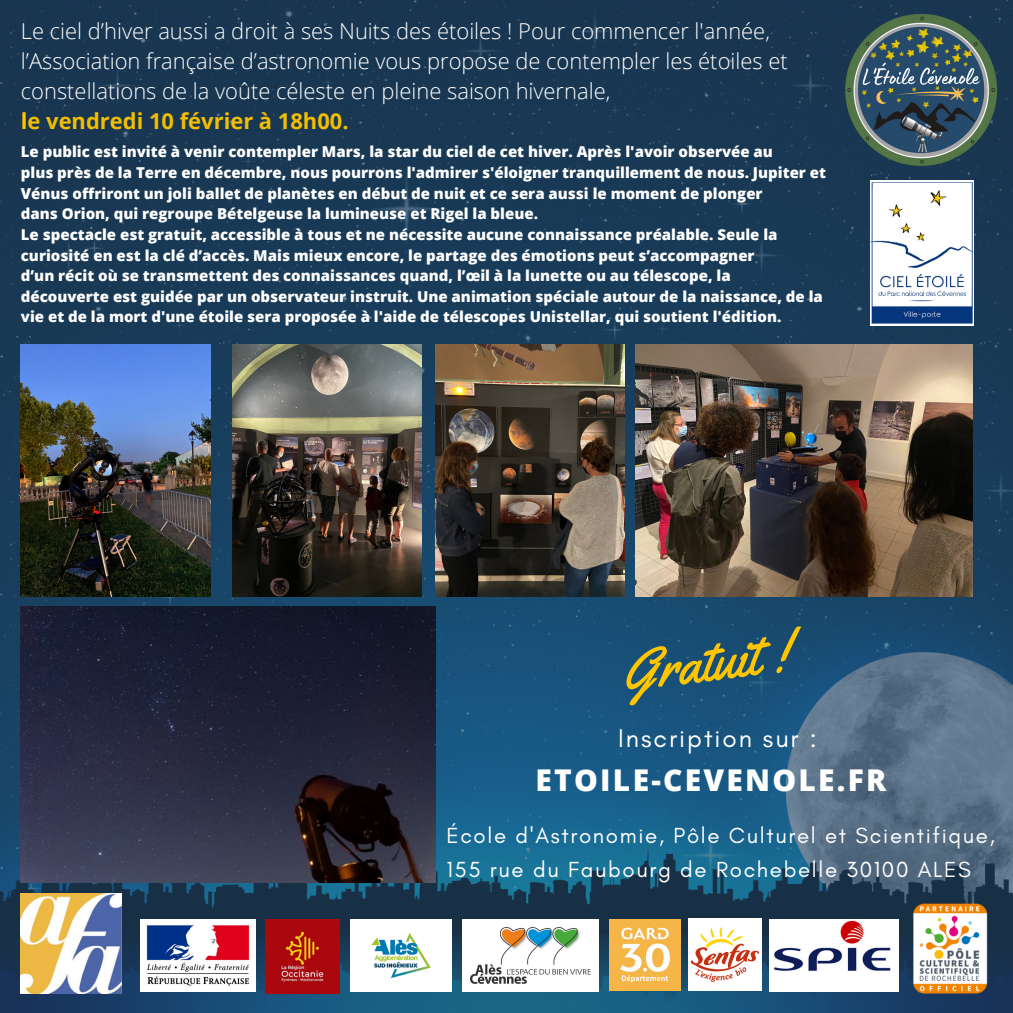
<style>
.page{position:relative;width:1013px;height:1013px;background:#fff}
.page>*{position:absolute;margin:0;border:0;box-sizing:border-box;transform-origin:0 0}
.t1{font:56.88px "Yellowtail";color:#ffc500}
.t2{font:800 30px "Open Sans";letter-spacing:.075em;color:#fff}
.t3{font:26.12px "Glacial Indifference";letter-spacing:.075em;color:#fff}
.t4{font:22.25px/34.4px "Glacial Indifference";letter-spacing:.075em;color:#fff}
.t5{font:300 21.88px/30px "Open Sans";color:#fff}
.t6{font:800 15px/20.6px "Open Sans";color:#fff}
.s1{font-weight:700;color:#ffc500}
.s2{font-weight:700;color:#f2be03}
</style>
<div class="page">
<img style="left:0;top:0;width:1012px;height:1012px">
<img style="left:21px;top:344px;width:189px;height:253px">
<img style="left:232px;top:344px;width:190px;height:253px">
<img style="left:435px;top:344px;width:189px;height:253px">
<img style="left:636px;top:344px;width:336px;height:253px">
<img style="left:21px;top:606px;width:414px;height:276px">
<img style="left:350px;top:919px;width:102px;height:72px">
<img style="left:462px;top:919px;width:137px;height:72px">
<img style="left:769px;top:919px;width:129px;height:72px">
<img style="left:689px;top:918px;width:72px;height:72px">
<img style="left:609px;top:919px;width:72px;height:71px">
<img style="left:141px;top:919px;width:114px;height:72px">
<img style="left:266px;top:919px;width:73px;height:74px">
<img style="left:21px;top:893px;width:100px;height:100px">
<img style="left:870px;top:181px;width:103px;height:144px">
<img style="left:838px;top:7px;width:167px;height:167px">
<img style="left:911px;top:900px;width:81px;height:94px">
<p class="t5" style="left:21px;top:15px;width:768px">Le ciel d’hiver aussi a droit à ses Nuits des étoiles ! Pour commencer l'année, l’Association française d’astronomie vous propose de contempler les étoiles et constellations de la voûte céleste en pleine saison hivernale,<br><span class="s1">l</span><span class="s2">e vendredi 10 février à 18h00.</span></p>
<p class="t6" style="left:21px;top:141px;width:806px">Le public est invité à venir contempler Mars, la star du ciel de cet hiver. Après l'avoir observée au<br>plus près de la Terre en décembre, nous pourrons l'admirer s'éloigner tranquillement de nous. Jupiter et Vénus offriront un joli ballet de planètes en début de nuit et ce sera aussi le moment de plonger<br>dans Orion, qui regroupe Bételgeuse la lumineuse et Rigel la bleue.<br>Le spectacle est gratuit, accessible à tous et ne nécessite aucune connaissance préalable. Seule la curiosité en est la clé d’accès. Mais mieux encore, le partage des émotions peut s’accompagner<br>d’un récit où se transmettent des connaissances quand, l’œil à la lunette ou au télescope, la<br>découverte est guidée par un observateur instruit. Une animation spéciale autour de la naissance, de la vie et de la mort d'une étoile sera proposée à l'aide de télescopes Unistellar, qui soutient l'édition.</p>
<h1 class="t1" style="left:617px;top:636px;width:169px;rotate:-7deg">Gratuit !</h1>
<h3 class="t3" style="left:618px;top:722px;width:200px">Inscription sur :</h3>
<h2 class="t2" style="left:535px;top:759px;width:352px">ETOILE-CEVENOLE.FR</h2>
<h3 class="t4" style="left:446px;top:817px;width:550px">École d'Astronomie, Pôle Culturel et Scientifique,<br>155 rue du Faubourg de Rochebelle 30100 ALES</h3>
</div>
